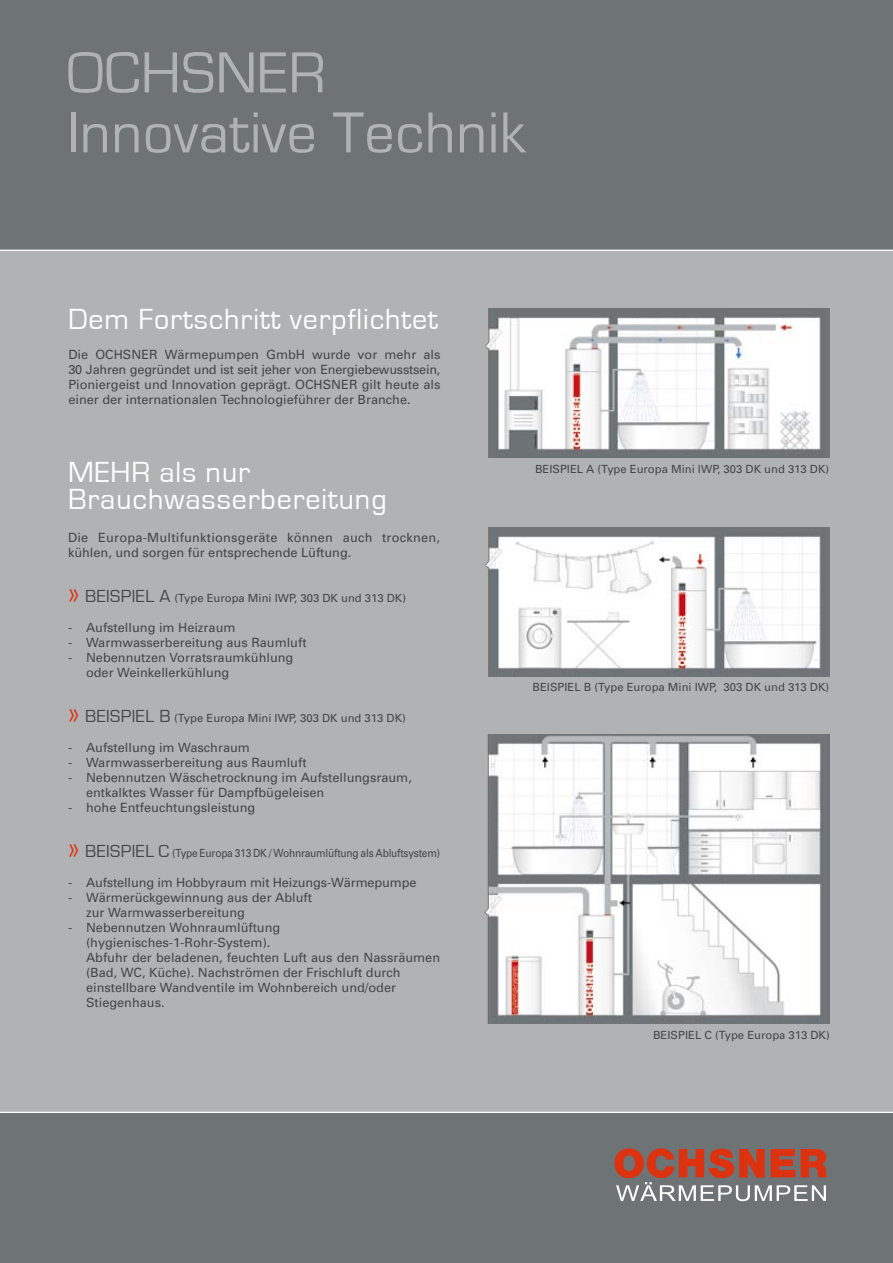
<style>
.page{position:relative;width:893px;height:1263px;background:#fff}
.page>*{position:absolute;margin:0;border:0;box-sizing:border-box;transform-origin:0 0}
.t1{font:60px/60px "Eurostile";letter-spacing:.01em;color:#b1b2b3}
.t2{font:30px/27px "Eurostile";letter-spacing:.03em;color:#fff}
.t3{font:12.75px/15px "Univers";color:#434748}
.t4{font:12.75px/15px "Univers";letter-spacing:.02em;color:#434748}
.t5{font:11.25px "Univers";color:#434748}
.t6{font:11.25px "Univers";letter-spacing:-.02em;color:#434748;scale:.9 1}
.s1{font-family:"Eurostile T";font-size:25.5px;color:#dc3210}
.s2{font-family:"Eurostile T";font-size:18px}
</style>
<div class="page">
<div style="left:0;top:249px;width:893px;height:888px;background:#b1b2b3"></div>
<div style="left:0;top:0;width:893px;height:250px;background:#6e7375"></div>
<div style="left:0;top:1112px;width:893px;height:151px;background:#6e7375"></div>
<hr style="left:0;top:1112px;width:893px;height:1px;background:#fff">
<hr style="left:0;top:250px;width:893px;height:1px;background:#fff">
<svg style="left:614px;top:1148px;width:213px;height:53px"></svg>
<img style="left:485px;top:309px;width:344px;height:148px">
<img style="left:485px;top:527px;width:344px;height:149px">
<img style="left:484px;top:735px;width:345px;height:288px">
<h1 class="t1" style="left:67px;top:44px;width:460px">OCHSNER<br>Innovative Technik</h1>
<h2 class="t2" style="left:68px;top:306px;width:371px">Dem Fortschritt verpflichtet</h2>
<p class="t3" style="left:68px;top:347px;width:374px;text-align:justify">Die OCHSNER Wärmepumpen GmbH wurde vor mehr als 30 Jahren gegründet und ist seit jeher von Energiebewusstsein, Pioniergeist und Innovation geprägt. OCHSNER gilt heute als einer der internationalen Technologieführer der Branche.</p>
<h2 class="t2" style="left:68px;top:459px;width:320px">MEHR als nur<br>Brauchwasserbereitung</h2>
<p class="t4" style="left:68px;top:530px;width:374px">Die Europa-Multifunktionsgeräte können auch trocknen, kühlen, und sorgen für entsprechende Lüftung.</p>
<p class="t5" style="left:68px;top:591px;width:340px"><span class="s1">»</span> <span class="s2">BEISPIEL A</span> (Type Europa Mini IWP, 303 DK und 313 DK)</p>
<p class="t3" style="left:68px;top:620px;width:169px">- Aufstellung im Heizraum</p>
<p class="t3" style="left:68px;top:635px;width:240px">- Warmwasserbereitung aus Raumluft</p>
<p class="t3" style="left:86px;top:650px;width:209px;text-indent:-18px">- Nebennutzen Vorratsraumkühlung oder Weinkellerkühlung</p>
<p class="t5" style="left:68px;top:711px;width:339px"><span class="s1">»</span> <span class="s2">BEISPIEL B</span> (Type Europa Mini IWP, 303 DK und 313 DK)</p>
<p class="t3" style="left:68px;top:740px;width:183px">- Aufstellung im Waschraum</p>
<p class="t3" style="left:68px;top:755px;width:240px">- Warmwasserbereitung aus Raumluft</p>
<p class="t3" style="left:86px;top:770px;width:327px;text-indent:-18px">- Nebennutzen Wäschetrocknung im Aufstellungsraum, entkalktes Wasser für Dampfbügeleisen</p>
<p class="t3" style="left:68px;top:800px;width:189px">- hohe Entfeuchtungsleistung</p>
<p class="t6" style="left:68px;top:846px;width:415px"><span class="s1">»</span> <span class="s2">BEISPIEL C</span> (Type Europa 313 DK / Wohnraumlüftung als Abluftsystem)</p>
<p class="t3" style="left:68px;top:875px;width:350px">- Aufstellung im Hobbyraum mit Heizungs-Wärmepumpe</p>
<p class="t3" style="left:86px;top:890px;width:227px;text-indent:-18px">- Wärmerückgewinnung aus der Abluft zur Warmwasserbereitung</p>
<p class="t3" style="left:86px;top:920px;width:356px;text-indent:-18px">- Nebennutzen Wohnraumlüftung (hygienisches-1-Rohr-System).<br>Abfuhr der beladenen, feuchten Luft aus den Nassräumen (Bad, WC, Küche). Nachströmen der Frischluft durch einstellbare Wandventile im Wohnbereich und/oder Stiegenhaus.</p>
<p class="t5" style="left:535px;top:462px;width:296px">BEISPIEL A (Type Europa Mini IWP, 303 DK und 313 DK)</p>
<p class="t5" style="left:532px;top:679px;width:298px">BEISPIEL B (Type Europa Mini IWP, 303 DK und 313 DK)</p>
<p class="t5" style="left:653px;top:1028px;width:178px">BEISPIEL C (Type Europa 313 DK)</p>
</div>
